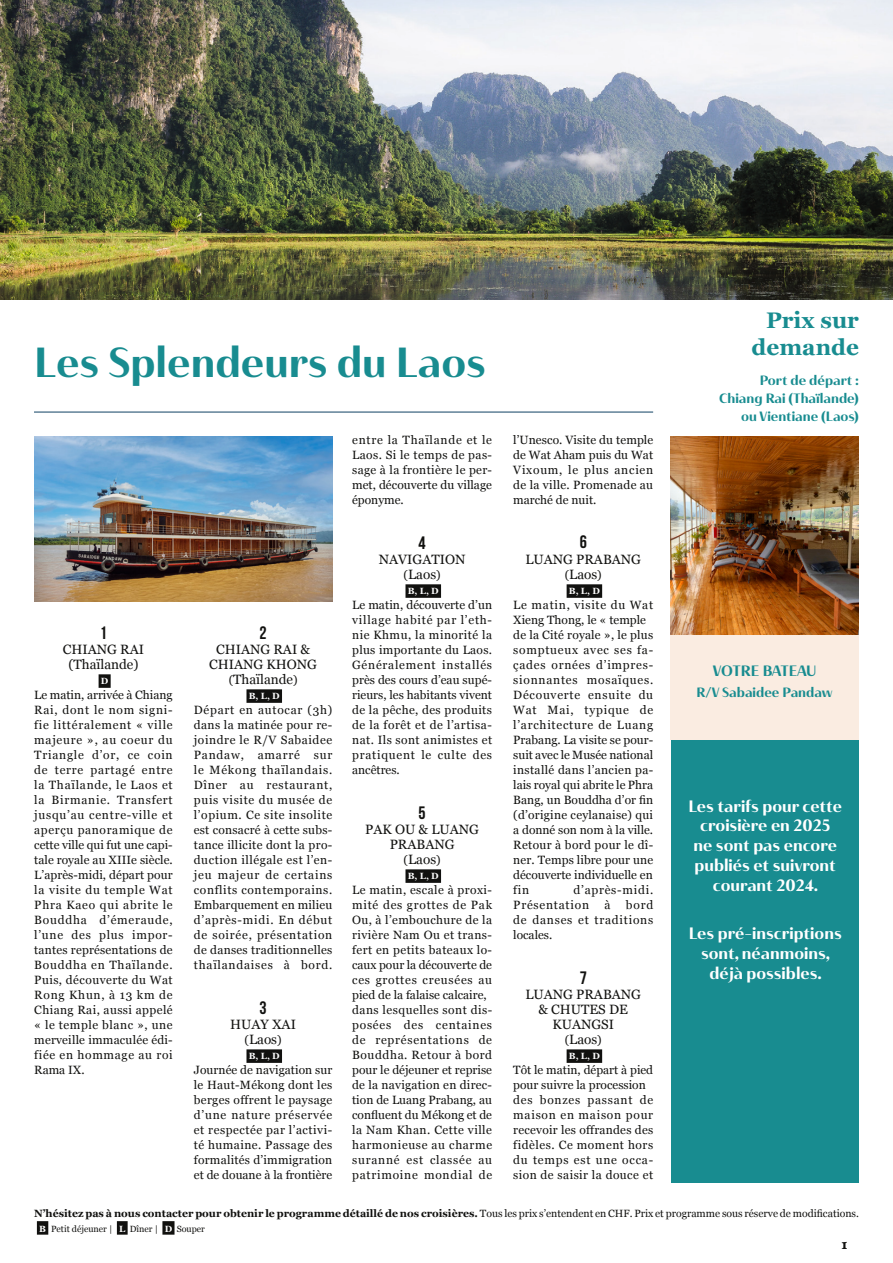
<style>
.page{position:relative;width:893px;height:1263px;background:#fff}
.page>*{position:absolute;margin:0;border:0;box-sizing:border-box;transform-origin:0 0}
.t1{font:42px "Haboro Contrast Nor Bol";color:#188c90}
.t2{font:700 22.5px/27px "Georgia";color:#188c90;text-align:right}
.t3{font:18px "Bebas Neue";color:#11110f}
.t4{font:16.5px/19.8px "Haboro Contrast Nor Bol";color:#fff;text-align:center}
.t5{font:15px "Haboro Contrast Nor Bol";letter-spacing:-.015em;color:#188c90}
.t6{font:13.5px/15px "Georgia";color:#11110f;text-align:center}
.t7{font:13.5px/18px "Haboro Contrast Nor Bol";color:#188c90;text-align:right}
.t8{font:13.05px "Young Serif";color:#11110f}
.t9{font:12px/15px "Georgia";letter-spacing:.03em;color:#11110f;text-align:justify}
.t10{font:12px/15px "Georgia";letter-spacing:.065em;color:#11110f}
.t11{font:700 10.5px "Georgia";color:#11110f}
.t12{font:700 9px "Georgia";color:#fff}
.t13{font:9px "Georgia";color:#11110f}
.s1{font-size:12px}
.s2{font-weight:400}
.s3{font-weight:700;color:#fff}
</style>
<div class="page">
<hr style="left:34px;top:412px;width:619px;height:1px;background:#0f4163">
<div style="left:37px;top:1221px;width:11px;height:14px;background:#11110f"></div>
<div style="left:117px;top:1221px;width:11px;height:14px;background:#11110f"></div>
<div style="left:162px;top:1221px;width:13px;height:14px;background:#11110f"></div>
<div style="left:246px;top:689px;width:36px;height:14px;background:#11110f"></div>
<div style="left:246px;top:1049px;width:36px;height:14px;background:#11110f"></div>
<div style="left:405px;top:584px;width:36px;height:14px;background:#11110f"></div>
<div style="left:405px;top:869px;width:36px;height:14px;background:#11110f"></div>
<div style="left:99px;top:674px;width:12px;height:14px;background:#11110f"></div>
<img style="left:34px;top:436px;width:299px;height:166px">
<div style="left:567px;top:584px;width:35px;height:14px;background:#11110f"></div>
<div style="left:567px;top:1049px;width:35px;height:14px;background:#11110f"></div>
<img style="left:670px;top:437px;width:189px;height:198px">
<div style="left:670px;top:635px;width:189px;height:105px;background:#faece1"></div>
<img style="left:0;top:0;width:893px;height:299px">
<div style="left:671px;top:740px;width:188px;height:442px;background:#188c90"></div>
<h1 class="t1" style="left:34px;top:336px;width:453px">Les Splendeurs du Laos</h1>
<h3 class="t3" style="left:100px;top:623px;width:9px">1</h3>
<p class="t6" style="left:63px;top:641px;width:83px">CHIANG RAI (Thaïlande)</p>
<p class="t12" style="left:101px;top:674px;width:9px">D</p>
<p class="t9" style="left:34px;top:687px;width:140px">Le matin, arrivée à Chiang Rai, dont le nom signi&shy;fie littéralement « ville majeure », au coeur du Triangle d’or, ce coin de terre partagé entre la Thaïlande, le Laos et la Birmanie. Transfert jusqu’au centre-ville et aperçu panoramique de cette ville qui fut une capi&shy;tale royale au XIIIe siècle.<br>L’après-midi, départ pour la visite du temple Wat Phra Kaeo qui abrite le Bouddha d’émeraude, l’une des plus impor&shy;tantes représentations de Bouddha en Thaïlande.<br>Puis, découverte du Wat Rong Khun, à 13 km de Chiang Rai, aussi appelé « le temple blanc », une merveille immaculée édi&shy;fiée en hommage au roi Rama IX.</p>
<h3 class="t3" style="left:260px;top:623px;width:9px">2</h3>
<p class="t6" style="left:209px;top:641px;width:109px">CHIANG RAI &amp;<br>CHIANG KHONG <span class="s1">(</span>Thaïlande<span class="s1">)</span></p>
<p class="t12" style="left:249px;top:689px;width:32px">B, L, D</p>
<p class="t9" style="left:194px;top:702px;width:140px">Départ en autocar (3h) dans la matinée pour re&shy;joindre le R/V Sabaidee Pandaw, amarré sur le Mékong thaïlandais.<br>Dîner au restaurant, puis visite du musée de l’opium. Ce site insolite est consacré à cette subs&shy;tance illicite dont la pro&shy;duction illégale est l’en&shy;jeu majeur de certains conflits contemporains.<br>Embarquement en milieu d’après-midi. En début de soirée, présentation de danses traditionnelles thaïlandaises à bord.</p>
<h3 class="t3" style="left:260px;top:998px;width:9px">3</h3>
<p class="t6" style="left:230px;top:1016px;width:67px">HUAY XAI <span class="s1">(</span>Laos<span class="s1">)</span></p>
<p class="t12" style="left:249px;top:1049px;width:32px">B, L, D</p>
<p class="t9" style="left:194px;top:1062px;width:140px">Journée de navigation sur le Haut-Mékong dont les berges offrent le paysage d’une nature préservée et respectée par l’activi&shy;té humaine. Passage des formalités d’immigration et de douane à la frontière</p>
<p class="t9" style="left:352px;top:432px;width:141px">entre la Thaïlande et le Laos. Si le temps de pas&shy;sage à la frontière le per&shy;met, découverte du village éponyme.</p>
<h3 class="t3" style="left:419px;top:533px;width:9px">4</h3>
<p class="t6" style="left:379px;top:551px;width:88px">NAVIGATION <span class="s1">(</span>Laos<span class="s1">)</span></p>
<p class="t12" style="left:408px;top:584px;width:32px">B, L, D</p>
<p class="t9" style="left:352px;top:597px;width:141px">Le matin, découverte d’un village habité par l’eth&shy;nie Khmu, la minorité la plus importante du Laos.<br>Généralement installés près des cours d’eau supé&shy;rieurs, les habitants vivent de la pêche, des produits de la forêt et de l’artisa&shy;nat. Ils sont animistes et pratiquent le culte des ancêtres.</p>
<h3 class="t3" style="left:419px;top:803px;width:9px">5</h3>
<p class="t6" style="left:365px;top:821px;width:115px">PAK OU &amp; LUANG<br>PRABANG<br><span class="s1">(</span>Laos<span class="s1">)</span></p>
<p class="t12" style="left:408px;top:869px;width:32px">B, L, D</p>
<p class="t9" style="left:352px;top:882px;width:142px;text-align:left">Le matin, escale à proxi&shy;mité des grottes de Pak<br>Ou, à l’embouchure de la rivière Nam Ou et trans&shy;fert en petits bateaux lo&shy;caux pour la découverte de ces grottes creusées au pied de la falaise calcaire, dans lesquelles sont dis&shy;posées des centaines de représentations de<br>Bouddha. Retour à bord pour le déjeuner et reprise de la navigation en direc&shy;tion de Luang Prabang, au confluent du Mékong et de la Nam Khan. Cette ville harmonieuse au charme suranné est classée au patrimoine mondial de</p>
<p class="t9" style="left:513px;top:432px;width:141px">l’Unesco. Visite du temple de Wat Aham puis du Wat Vixoum, le plus ancien de la ville. Promenade au marché de nuit.</p>
<h3 class="t3" style="left:580px;top:532px;width:9px">6</h3>
<p class="t6" style="left:525px;top:551px;width:117px">LUANG PRABANG <span class="s1">(</span>Laos<span class="s1">)</span></p>
<p class="t12" style="left:569px;top:584px;width:32px">B, L, D</p>
<p class="t9" style="left:513px;top:597px;width:141px;text-align:left">Le matin, visite du Wat<br>Xieng Thong, le « temple de la Cité royale », le plus somptueux avec ses fa&shy;çades ornées d’impres&shy;sionnantes mosaïques.<br>Découverte ensuite du<br>Wat Mai, typique de l’architecture de Luang<br>Prabang. La visite se pour&shy;suit avec le Musée national installé dans l’ancien pa&shy;lais royal qui abrite le Phra<br>Bang, un Bouddha d’or fin (d’origine ceylanaise) qui a donné son nom à la ville.<br>Retour à bord pour le dî&shy;ner. Temps libre pour une découverte individuelle en fin</p>
<p class="t10" style="left:513px;top:882px;width:141px;text-indent:60px">d’après-midi.<br>Présentation</p>
<p class="t9" style="left:513px;top:897px;width:141px;text-indent:113px">bord de danses et traditions locales.</p>
<h3 class="t3" style="left:580px;top:968px;width:9px">7</h3>
<p class="t6" style="left:525px;top:986px;width:117px">LUANG PRABANG &amp; CHUTES DE<br>KUANGSI<br><span class="s1">(</span>Laos<span class="s1">)</span></p>
<p class="t12" style="left:569px;top:1049px;width:32px">B, L, D</p>
<p class="t9" style="left:513px;top:1062px;width:141px;text-align:left">Tôt le matin, départ à pied pour suivre la procession des bonzes passant de maison en maison pour recevoir les offrandes des fidèles. Ce moment hors du temps est une occa&shy;sion de saisir la douce et</p>
<p class="t9" style="left:604px;top:897px;width:8px">à</p>
<h2 class="t2" style="left:752px;top:306px;width:109px">Prix sur demande</h2>
<p class="t7" style="left:719px;top:371px;width:141px">Port de départ :<br>Chiang Rai (Thaïlande) ou Vientiane (Laos)</p>
<p class="t5" style="left:713px;top:661px;width:105px">VOTRE BATEAU</p>
<p class="t7" style="left:697px;top:683px;width:137px">R/V Sabaidee Pandaw</p>
<h3 class="t4" style="left:688px;top:796px;width:155px">Les tarifs pour cette croisière en 2025<br>ne sont pas encore publiés et suivront courant 2024.</h3>
<h3 class="t4" style="left:689px;top:923px;width:155px">Les pré-inscriptions sont, néanmoins, déjà possibles.</h3>
<p class="t11" style="left:34px;top:1205px;width:826px">N’hésitez pas à nous contacter pour obtenir le programme détaillé de nos croisières. <span class="s2">Tous les prix s’entendent en CHF. Prix et programme sous réserve de modifications.</span></p>
<p class="t13" style="left:39px;top:1222px;width:167px"><span class="s3">B</span> Petit déjeuner | <span class="s3">L</span> Dîner | <span class="s3">D</span> Souper</p>
<p class="t8" style="left:842px;top:1235px;width:7px">1</p>
</div>
